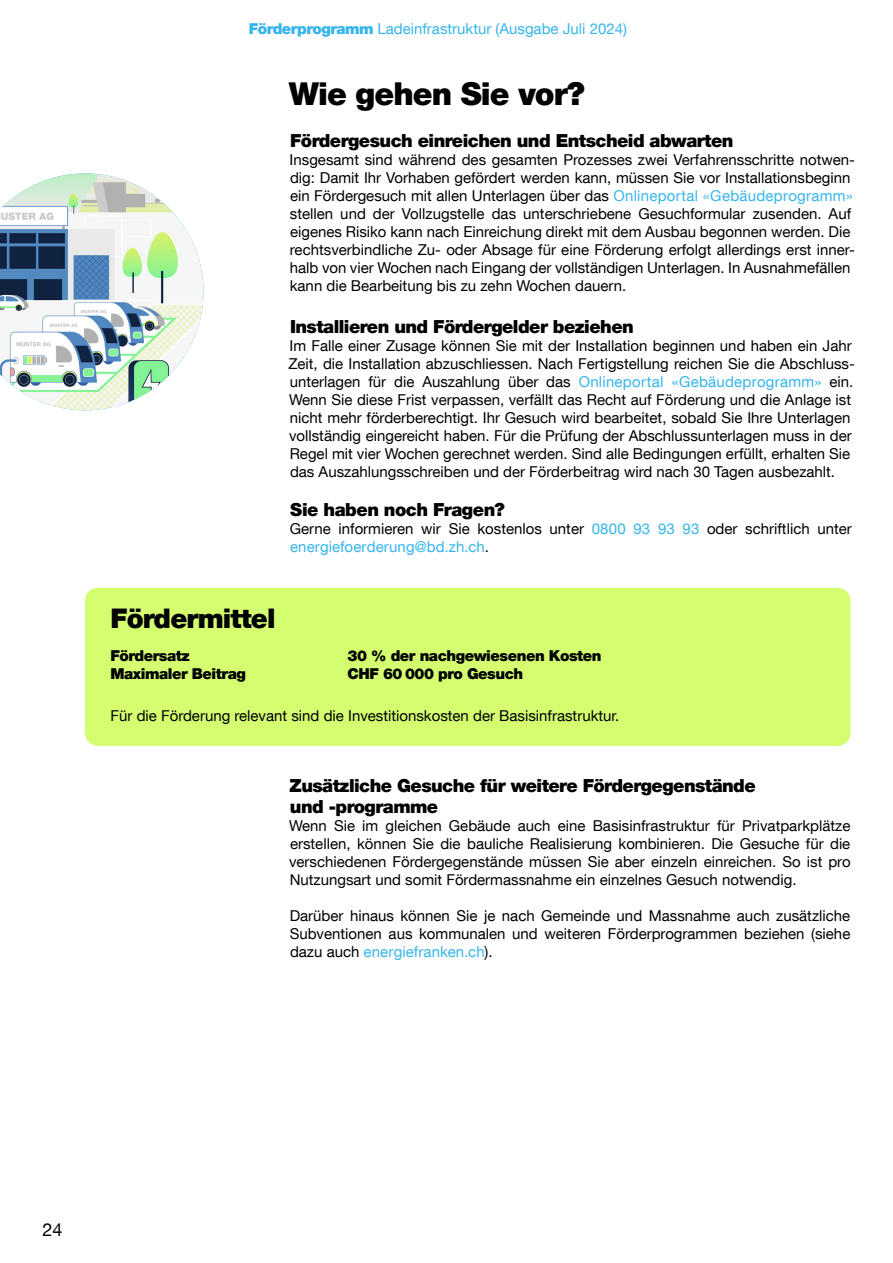
<style>
.page{position:relative;width:893px;height:1263px;background:#fff}
.page>*{position:absolute;margin:0;border:0;box-sizing:border-box;transform-origin:0 0}
.t1{font:900 31.5px "Helvetica Neue LT Com";letter-spacing:-.03em;color:#000}
.t2{font:900 27px "Helvetica Neue LT Com";letter-spacing:-.03em;color:#000}
.t3{font:900 18px/21px "Helvetica Neue LT Com";letter-spacing:-.03em;color:#000}
.t4{font:18px "Helvetica Neue LT Com";color:#000}
.t5{font:15px/18px "Helvetica Neue LT Com";color:#000}
.t6{font:900 15px "Helvetica Neue LT Com";letter-spacing:-.03em;color:#000}
.t7{font:15px "Helvetica Neue LT Com";color:#36b5ec}
.s1{font-weight:900}
.s2{color:#36b5ec}
</style>
<div class="page">
<div style="left:85px;top:588px;width:765px;height:158px;background:#d4fd70;border-radius:13px"></div>
<img style="left:0;top:173px;width:203px;height:237px">
<p class="t7" style="left:249px;top:19px;width:380px"><span class="s1">Förderprogramm</span> Ladeinfrastruktur (Ausgabe Juli 2024)</p>
<h1 class="t1" style="left:289px;top:74px;width:298px">Wie gehen Sie vor?</h1>
<p class="t3" style="left:290px;top:130px;width:445px">Fördergesuch einreichen und Entscheid abwarten</p>
<p class="t5" style="left:290px;top:150px;width:567px">Insgesamt sind während des gesamten Prozesses zwei Verfahrensschritte notwen&shy;dig: Damit Ihr Vorhaben gefördert werden kann, müssen Sie vor Installationsbeginn ein Fördergesuch mit allen Unterlagen über das <span class="s2">Onlineportal «Gebäudeprogramm» </span>stellen und der Vollzugstelle das unterschriebene Gesuchformular zusenden. Auf eigenes Risiko kann nach Einreichung direkt mit dem Ausbau begonnen werden. Die rechtsverbindliche Zu- oder Absage für eine Förderung erfolgt allerdings erst inner&shy;halb von vier Wochen nach Eingang der vollständigen Unterlagen. In Ausnahmefällen kann die Bearbeitung bis zu zehn Wochen dauern.</p>
<p class="t3" style="left:290px;top:316px;width:345px">Installieren und Fördergelder beziehen</p>
<p class="t5" style="left:288px;top:336px;width:568px">Im Falle einer Zusage können Sie mit der Installation beginnen und haben ein Jahr Zeit, die Installation abzuschliessen. Nach Fertigstellung reichen Sie die Abschluss&shy;unterlagen für die Auszahlung über das <span class="s2">Onlineportal «Gebäudeprogramm»</span> ein.<br>Wenn Sie diese Frist verpassen, verfällt das Recht auf Förderung und die Anlage ist nicht mehr förderberechtigt. Ihr Gesuch wird bearbeitet, sobald Sie Ihre Unterlagen vollständig eingereicht haben. Für die Prüfung der Abschlussunterlagen muss in der Regel mit vier Wochen gerechnet werden. Sind alle Bedingungen erfüllt, erhalten Sie das Auszahlungsschreiben und der Förderbeitrag wird nach 30 Tagen ausbezahlt.</p>
<p class="t3" style="left:290px;top:499px;width:216px">Sie haben noch Fragen?</p>
<p class="t5" style="left:290px;top:519px;width:564px">Gerne informieren wir Sie kostenlos unter <span class="s2">0800 93 93 93</span> oder schriftlich unter <span class="s2">energiefoerderung@bd.zh.ch</span>.</p>
<h2 class="t2" style="left:111px;top:602px;width:167px">Fördermittel</h2>
<p class="t6" style="left:111px;top:646px;width:81px">Fördersatz</p>
<p class="t6" style="left:348px;top:646px;width:255px">30 % der nachgewiesenen Kosten</p>
<p class="t6" style="left:111px;top:664px;width:137px">Maximaler Beitrag</p>
<p class="t6" style="left:348px;top:664px;width:177px">CHF 60 000 pro Gesuch</p>
<p class="t5" style="left:111px;top:706px;width:510px">Für die Förderung relevant sind die Investitionskosten der Basisinfrastruktur.</p>
<p class="t3" style="left:290px;top:775px;width:468px">Zusätzliche Gesuche für weitere Fördergegenstände und -programme</p>
<p class="t5" style="left:289px;top:816px;width:563px;text-align:justify">Wenn Sie im gleichen Gebäude auch eine Basisinfrastruktur für Privatparkplätze erstellen, können Sie die bauliche Realisierung kombinieren. Die Gesuche für die verschiedenen Fördergegenstände müssen Sie aber einzeln einreichen. So ist pro Nutzungsart und somit Fördermassnahme ein einzelnes Gesuch notwendig.</p>
<p class="t5" style="left:290px;top:906px;width:562px;text-align:justify">Darüber hinaus können Sie je nach Gemeinde und Massnahme auch zusätzliche Subventionen aus kommunalen und weiteren Förderprogrammen beziehen (siehe dazu auch <span class="s2">energiefranken.ch</span>).</p>
<p class="t4" style="left:43px;top:1219px;width:22px">24</p>
</div>
